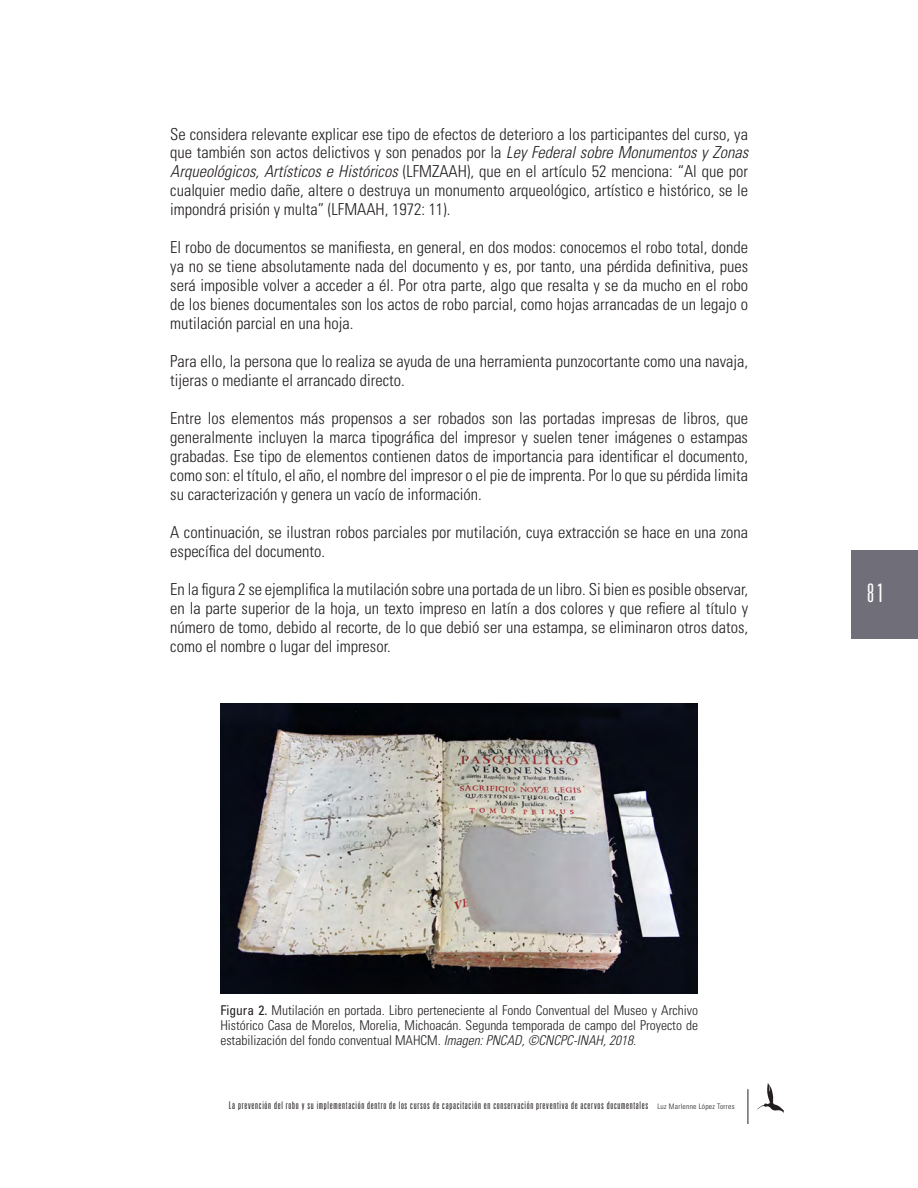
<style>
.page{position:relative;width:918px;height:1188px;background:#fff}
.page>*{position:absolute;margin:0;border:0;box-sizing:border-box;transform-origin:0 0}
.t1{font:300 ultra-condensed 25.5px "Univers LT Std";color:#fff}
.Normal_wrd_92{font:300 condensed 16.5px/18.9px "Univers LT Std";color:#231f20;text-align:justify}
.Caption_wrd_1{font:300 condensed 13.5px/15px "Univers LT Std";color:#231f20;text-align:justify}
.t2{font:300 ultra-condensed 10.5px "Univers LT Std";letter-spacing:.07em;color:#231f20}
.s1{font-style:italic}
.s2{font-weight:400}
.s3{font-stretch:condensed;font-size:7.5px}
</style>
<div class="page">
<hr style="left:748px;top:1089px;width:1px;height:35px;background:#231f20">
<div style="left:851px;top:550px;width:67px;height:88px;background:#706e79"></div>
<svg style="left:757px;top:1082px;width:27px;height:32px"></svg>
<img style="left:220px;top:703px;width:478px;height:290px">
<p class="Normal_wrd_92" style="left:170px;top:124px;width:579px">Se considera relevante explicar ese tipo de efectos de deterioro a los participantes del curso, ya que también son actos delictivos y son penados por la <span class="s1">Ley Federal sobre Monumentos y Zonas Arqueológicos, Artísticos e Históricos</span> (LFMZAAH), que en el artículo 52 menciona: “Al que por cualquier medio dañe, altere o destruya un monumento arqueológico, artístico e histórico, se le impondrá prisión y multa” (LFMAAH, 1972: 11).</p>
<p class="Normal_wrd_92" style="left:170px;top:238px;width:579px">El robo de documentos se manifiesta, en general, en dos modos: conocemos el robo total, donde ya no se tiene absolutamente nada del documento y es, por tanto, una pérdida definitiva, pues será imposible volver a acceder a él. Por otra parte, algo que resalta y se da mucho en el robo de los bienes documentales son los actos de robo parcial, como hojas arrancadas de un legajo o mutilación parcial en una hoja.</p>
<p class="Normal_wrd_92" style="left:170px;top:352px;width:579px">Para ello, la persona que lo realiza se ayuda de una herramienta punzocortante como una navaja, tijeras o mediante el arrancado directo.</p>
<p class="Normal_wrd_92" style="left:170px;top:409px;width:579px">Entre los elementos más propensos a ser robados son las portadas impresas de libros, que generalmente incluyen la marca tipográfica del impresor y suelen tener imágenes o estampas grabadas. Ese tipo de elementos contienen datos de importancia para identificar el documento, como son: el título, el año, el nombre del impresor o el pie de imprenta. Por lo que su pérdida limita su caracterización y genera un vacío de información.</p>
<p class="Normal_wrd_92" style="left:170px;top:523px;width:579px">A continuación, se ilustran robos parciales por mutilación, cuya extracción se hace en una zona específica del documento.</p>
<p class="Normal_wrd_92" style="left:170px;top:580px;width:579px">En la figura 2 se ejemplifica la mutilación sobre una portada de un libro. Si bien es posible observar, en la parte superior de la hoja, un texto impreso en latín a dos colores y que refiere al título y número de tomo, debido al recorte, de lo que debió ser una estampa, se eliminaron otros datos, como el nombre o lugar del impresor.</p>
<h1 class="t1" style="left:867px;top:579px;width:18px">81</h1>
<p class="Caption_wrd_1" style="left:220px;top:1003px;width:479px"><span class="s2">Figura 2.</span> Mutilación en portada. Libro perteneciente al Fondo Conventual del Museo y Archivo Histórico Casa de Morelos, Morelia, Michoacán. Segunda temporada de campo del Proyecto de estabilización del fondo conventual MAHCM. <span class="s1">Imagen: PNCAD, ©CNCPC-INAH, 2018.</span></p>
<p class="t2" style="left:229px;top:1100px;width:507px">La prevención del robo y su implementación dentro de los cursos de capacitación en conservación preventiva de acervos documentales <span class="s3">Luz Marlenne López Torres</span></p>
</div>
